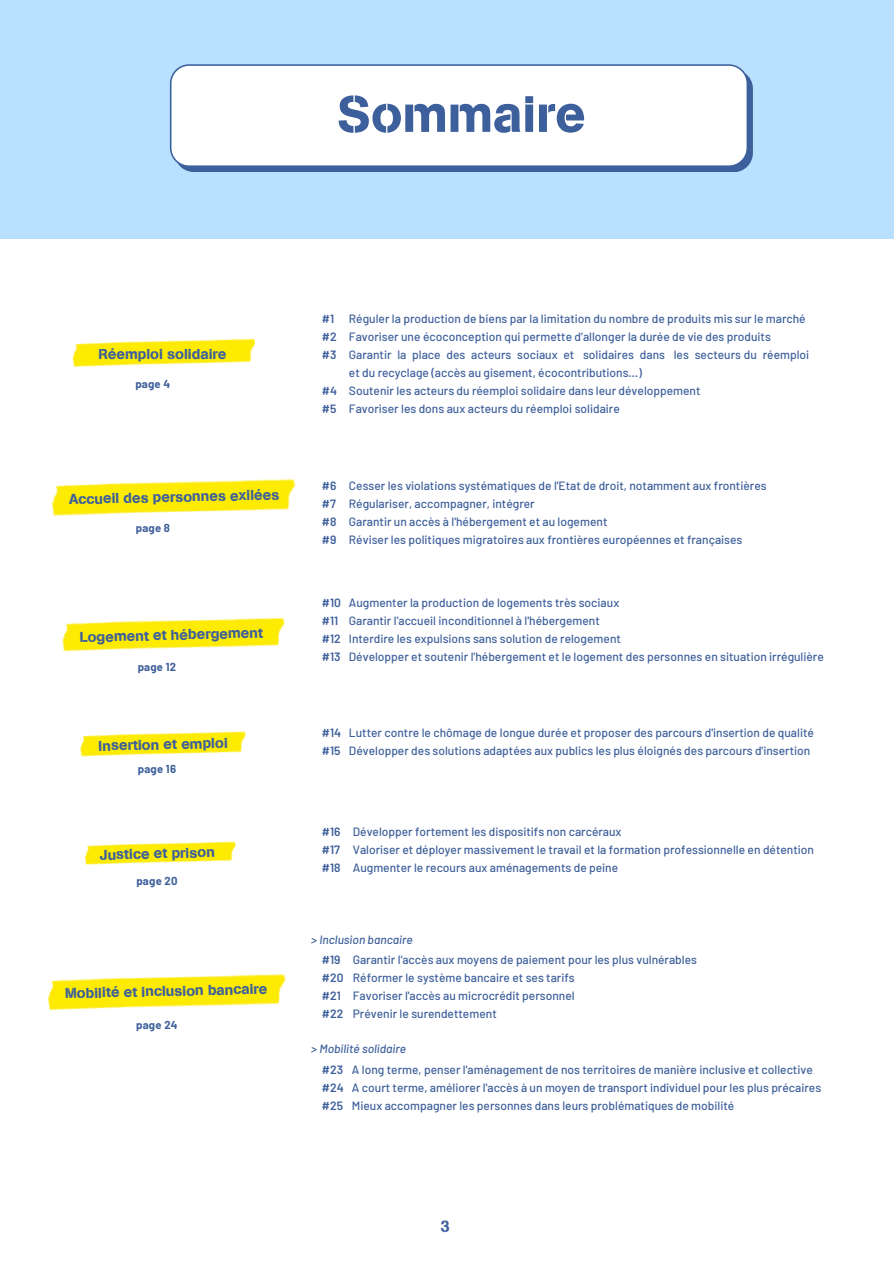
<style>
.page{position:relative;width:894px;height:1264px;background:#fff}
.page>*{position:absolute;margin:0;border:0;box-sizing:border-box;transform-origin:0 0}
.t1{font:50.4px "AG Book Stencil";color:#3d5f9b}
.t2{font:16.5px "AG Book Stencil";color:#3d5f9b}
.t3{font:14.25px "AG Book Stencil";color:#3d5f9b}
.t4{font:500 12px/18px "Barlow";color:#3d5f9b}
.t5{font:600 12px/18px "Barlow";color:#3d5f9b}
.t6{font:italic 500 12px "Barlow";color:#3d5f9b}
.t7{font:700 11.25px "Barlow";letter-spacing:.02em;color:#3d5f9b}
</style>
<div class="page">
<div style="left:0;top:0;width:893px;height:239px;background:#bae0ff"></div>
<svg style="left:170px;top:64px;width:582px;height:108px;background:#edf1f6"></svg>
<img style="left:51px;top:478px;width:245px;height:39px">
<img style="left:72px;top:338px;width:183px;height:29px">
<img style="left:61px;top:617px;width:224px;height:35px">
<img style="left:79px;top:731px;width:167px;height:26px">
<img style="left:84px;top:841px;width:152px;height:24px">
<img style="left:47px;top:973px;width:239px;height:38px">
<p class="t3" style="left:98px;top:345px;width:129px">Réemploi solidaire</p>
<p class="t7" style="left:135px;top:376px;width:36px">page 4</p>
<p class="t1" style="left:337px;top:84px;width:250px">Sommaire</p>
<p class="t5" style="left:322px;top:309px;width:16px">#1 #2 #3</p>
<p class="t5" style="left:322px;top:381px;width:17px">#4 #5</p>
<p class="t4" style="left:349px;top:309px;width:461px">Réguler la production de biens par la limitation du nombre de produits mis sur le marché Favoriser une écoconception qui permette d’allonger la durée de vie des produits Garantir la place des acteurs sociaux et solidaires dans les secteurs du réemploi et du recyclage (accès au gisement, écocontributions…)<br>Soutenir les acteurs du réemploi solidaire dans leur développement<br>Favoriser les dons aux acteurs du réemploi solidaire</p>
<p class="t3" style="left:69px;top:490px;width:212px;rotate:-1deg">Accueil des personnes exilées</p>
<p class="t4" style="left:349px;top:476px;width:419px">Cesser les violations systématiques de l'Etat de droit, notamment aux frontières Régulariser, accompagner, intégrer<br>Garantir un accès à l'hébergement et au logement<br>Réviser les politiques migratoires aux frontières européennes et françaises</p>
<p class="t5" style="left:322px;top:476px;width:16px;text-align:justify">#6 #7 #8 #9</p>
<p class="t7" style="left:136px;top:521px;width:36px">page 8</p>
<p class="t3" style="left:79px;top:628px;width:185px;rotate:-1deg">Logement et hébergement</p>
<p class="t7" style="left:138px;top:659px;width:40px">page 12</p>
<p class="t3" style="left:98px;top:737px;width:131px;rotate:-1deg">Insertion et emploi</p>
<p class="t7" style="left:138px;top:761px;width:40px">page 16</p>
<p class="t3" style="left:100px;top:845px;width:116px;rotate:-1deg">Justice et prison</p>
<p class="t7" style="left:136px;top:873px;width:43px">page 20</p>
<p class="t3" style="left:65px;top:984px;width:204px;rotate:-1deg">Mobilité et inclusion bancaire</p>
<p class="t7" style="left:136px;top:1018px;width:43px">page 24</p>
<p class="t5" style="left:322px;top:592px;width:21px">#10 #11 #12 #13</p>
<p class="t4" style="left:349px;top:592px;width:476px">Augmenter la production de logements très sociaux<br>Garantir l'accueil inconditionnel à l'hébergement<br>Interdire les expulsions sans solution de relogement<br>Développer et soutenir l'hébergement et le logement des personnes en situation irrégulière</p>
<p class="t5" style="left:322px;top:723px;width:21px">#14 #15</p>
<p class="t4" style="left:349px;top:723px;width:466px">Lutter contre le chômage de longue durée et proposer des parcours d'insertion de qualité<br>Développer des solutions adaptées aux publics les plus éloignés des parcours d'insertion</p>
<p class="t5" style="left:322px;top:821px;width:20px;text-align:justify">#16 #17 #18</p>
<p class="t4" style="left:353px;top:821px;width:462px">Développer fortement les dispositifs non carcéraux<br>Valoriser et déployer massivement le travail et la formation professionnelle en détention<br>Augmenter le recours aux aménagements de peine</p>
<p class="t6" style="left:311px;top:931px;width:103px">&gt; Inclusion bancaire</p>
<p class="t4" style="left:353px;top:950px;width:345px">Garantir l'accès aux moyens de paiement pour les plus vulnérables Réformer le système bancaire et ses tarifs<br>Favoriser l'accès au microcrédit personnel<br>Prévenir le surendettement</p>
<p class="t6" style="left:311px;top:1040px;width:96px">&gt; Mobilité solidaire</p>
<p class="t5" style="left:322px;top:950px;width:23px">#19 #20 #21 #22</p>
<p class="t5" style="left:322px;top:1060px;width:23px;text-align:justify">#23 #24 #25</p>
<p class="t4" style="left:352px;top:1060px;width:470px">A long terme, penser l'aménagement de nos territoires de manière inclusive et collective<br>A court terme, améliorer l'accès à un moyen de transport individuel pour les plus précaires<br>Mieux accompagner les personnes dans leurs problématiques de mobilité</p>
<p class="t2" style="left:440px;top:1215px;width:11px">3</p>
</div>
